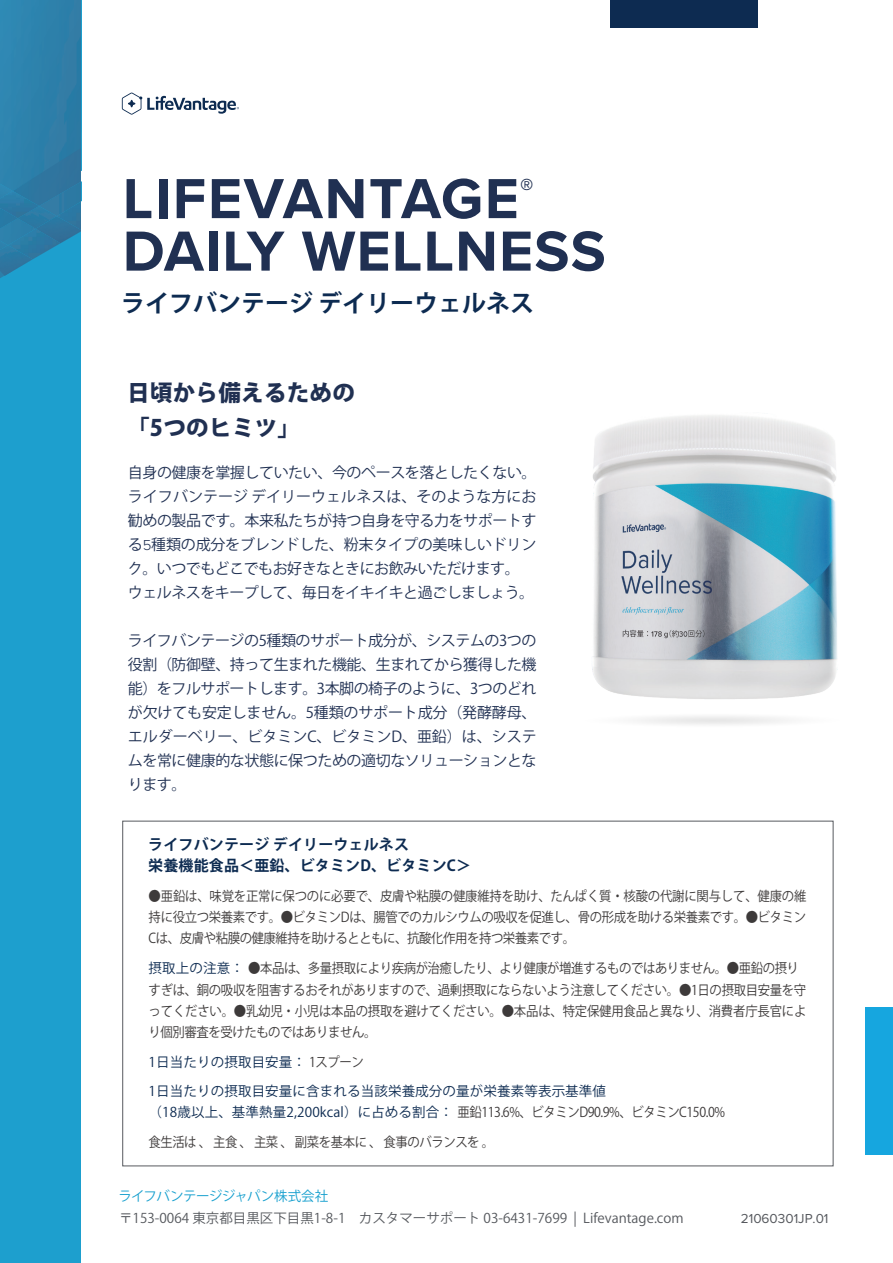
<style>
.page{position:relative;width:893px;height:1263px;background:#fff}
.page>*{position:absolute;margin:0;border:0;box-sizing:border-box;transform-origin:0 0}
.t1{font:700 58.5px/52.5px "Proxima Nova";letter-spacing:.02em;color:#203052}
.t2{font:700 24px "Koz Go Pr 6 N";color:#0d2b51}
.t3{font:800 22.5px/34.5px "Koz Go Pr 6 N";letter-spacing:.015em;color:#203052}
.t4{font:15px/24px "Koz Go Pr 6 N";letter-spacing:-.03em;color:#203052}
.t5{font:700 15px/21px "Koz Go Pr 6 N";letter-spacing:.01em;color:#0d2b51}
.t6{font:13.5px/21px "Koz Go Pr 6 N";letter-spacing:-.035em;color:#3d3a3a;text-align:justify;scale:.92 1}
.t7{font:13.5px/21px "Koz Go Pr 6 N";letter-spacing:.01em;color:#0d2b51}
.t8{font:13.5px "Koz Go Pr 6 N";color:#56595e}
.t9{font:13.5px "Koz Go Pr 6 N";letter-spacing:-.02em;color:#159fce}
.t10{font:13.5px "Proxima Nova";color:#56595e}
.s1{font-family:"Proxima Nova";font-weight:300}
.s2{color:#0d2b51}
.s3{color:#3d3a3a}
</style>
<div class="page">
<div style="left:0;top:324px;width:81px;height:939px;background:#1d9fce"></div>
<div style="left:0;top:272px;width:81px;height:52px;background:#1d9fce"></div>
<img style="left:0;top:0;width:81px;height:272px">
<img style="left:8px;top:229px;width:73px;height:30px">
<img style="left:0;top:148px;width:81px;height:81px">
<img style="left:0;top:241px;width:33px;height:4px">
<img style="left:0;top:245px;width:33px;height:31px">
<img style="left:0;top:184px;width:13px;height:7px">
<img style="left:18px;top:206px;width:63px;height:37px">
<img style="left:36px;top:216px;width:45px;height:27px">
<img style="left:0;top:191px;width:39px;height:27px">
<img style="left:592px;top:415px;width:246px;height:310px">
<div style="left:611px;top:0;width:147px;height:28px;background:#0d2b51"></div>
<svg style="left:122px;top:92px;width:117px;height:23px"></svg>
<div style="left:865px;top:1007px;width:28px;height:147px;background:#16a6df"></div>
<h1 class="t1" style="left:123px;top:171px;width:484px">LIFEVANTAGE<sup>®<br></sup>DAILY WELLNESS</h1>
<h2 class="t2" style="left:121px;top:290px;width:415px">ライフバンテージ デイリーウェルネス</h2>
<h3 class="t3" style="left:127px;top:376px;width:229px">日頃から備えるための「5つのヒミツ」</h3>
<p class="t4" style="left:128px;top:461px;width:410px">自身の健康を掌握していたい、今のペースを落としたくない。ライフバンテージデイリーウェルネスは、そのような方にお勧めの製品です。本来私たちが持つ自身を守る力をサポートする<span class="s1">5</span>種類の成分をブレンドした、粉末タイプの美味しいドリンク。いつでもどこでもお好きなときにお飲みいただけます。ウェルネスをキープして、毎日をイキイキと過ごしましょう。</p>
<p class="t4" style="left:128px;top:629px;width:410px;text-align:justify">ライフバンテージの5種類のサポート成分が、システムの3つの役割（防御壁、持って生まれた機能、生まれてから獲得した機能）をフルサポートします。3本脚の椅子のように、3つのどれが欠けても安定しません。5種類のサポート成分（発酵酵母、エルダーベリー、ビタミンC、ビタミンD、亜鉛）は、システムを常に健康的な状態に保つための適切なソリューションとなります。</p>
<p class="t5" style="left:148px;top:834px;width:324px">ライフバンテージ デイリーウェルネス<br>栄養機能食品＜亜鉛、ビタミンD、ビタミンC＞</p>
<p class="t6" style="left:149px;top:886px;width:716px">●亜鉛は、味覚を正常に保つのに必要で、皮膚や粘膜の健康維持を助け、たんぱく質・核酸の代謝に関与して、健康の維持に役立つ栄養素です。●ビタミンDは、腸管でのカルシウムの吸収を促進し、骨の形成を助ける栄養素です。●ビタミンCは、皮膚や粘膜の健康維持を助けるとともに、抗酸化作用を持つ栄養素です。</p>
<p class="t6" style="left:149px;top:980px;width:716px">すぎは、銅の吸収を阻害するおそれがありますので、過剰摂取にならないよう注意してください。●1日の摂取目安量を守ってください。●乳幼児・小児は本品の摂取を避けてください。●本品は、特定保健用食品と異なり、消費者庁長官により個別審査を受けたものではありません。</p>
<p class="t6" style="left:149px;top:958px;width:708px"><span class="s2">摂取上の注意：</span> ●本品は、多量摂取により疾病が治癒したり、より健康が増進するものではありません。●亜鉛の摂り</p>
<p class="t7" style="left:149px;top:1052px;width:217px">1日当たりの摂取目安量： <span class="s3">1スプーン</span></p>
<p class="t7" style="left:149px;top:1081px;width:578px">1日当たりの摂取目安量に含まれる当該栄養成分の量が栄養素等表示基準値<br>（18歳以上、基準熱量2,200kcal）に占める割合：<span class="s3">亜鉛113.6%、ビタミンD90.9%、ビタミンC150.0%</span></p>
<p class="t6" style="left:148px;top:1132px;width:377px">食生活は 、 主食 、 主菜 、 副菜を基本に 、 食事のバランスを 。</p>
<p class="t9" style="left:118px;top:1188px;width:211px">ライフバンテージジャパン株式会社</p>
<p class="t8" style="left:119px;top:1211px;width:566px">〒153-0064 東京都目黒区下目黒1-8-1　カスタマーサポート 03-6431-7699 | Lifevantage.com</p>
<p class="t10" style="left:741px;top:1208px;width:89px">21060301JP.01</p>
</div>
